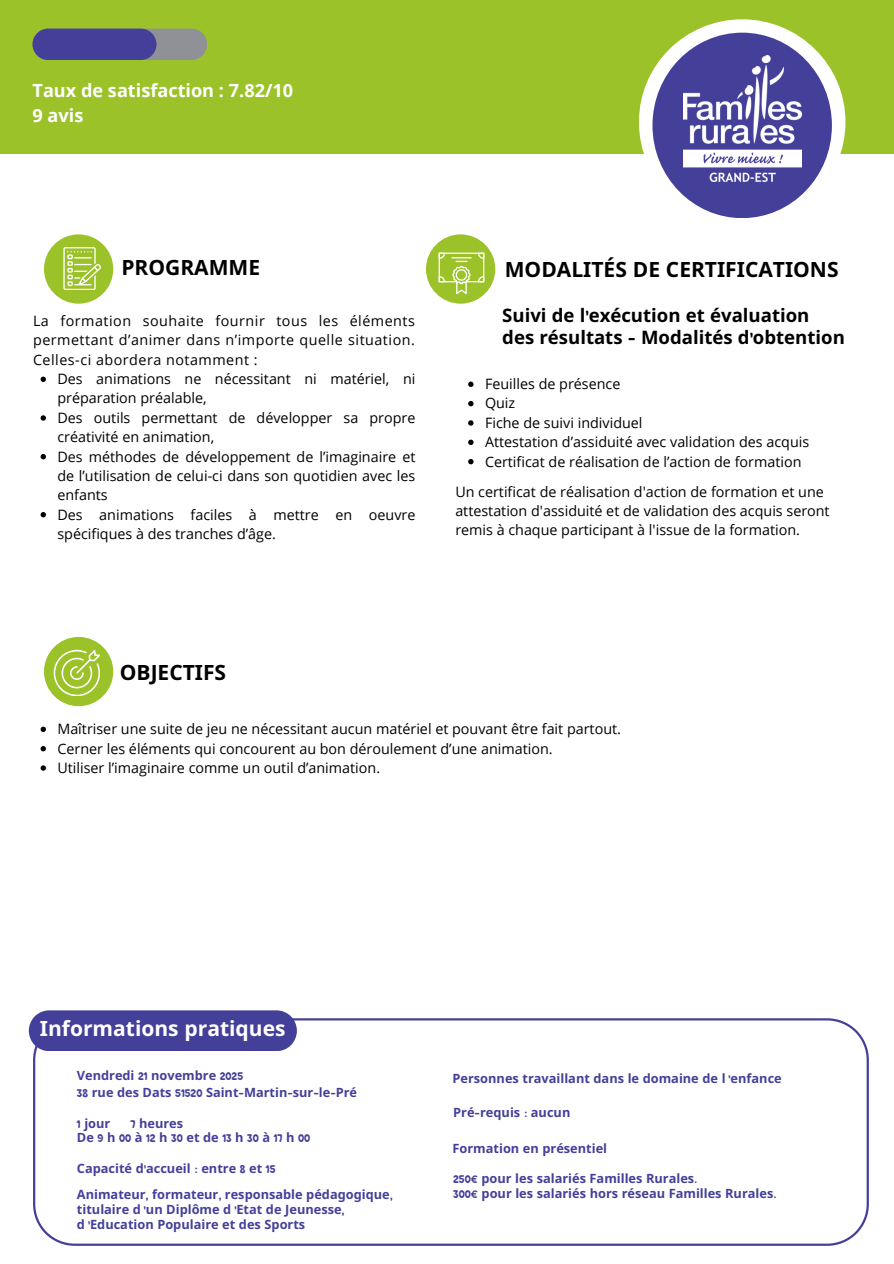
<style>
.page{position:relative;width:894px;height:1264px;background:#fff}
.page>*{position:absolute;margin:0;border:0;box-sizing:border-box;transform-origin:0 0}
.t1{font:700 21px "Noto Sans";color:#000}
.t2{font:700 21px "Noto Sans";color:#fff}
.t3{font:700 18.6px/22.5px "Noto Sans";color:#000}
.t4{font:700 18.15px/24.8px "Open Sans";color:#fff}
.t5{font:14.25px/19.4px "Open Sans";color:#000}
.t6{font:700 12.75px/14.9px "Noto Sans";color:#44409a}
.t7{font:700 12.75px "PLASTY";color:#44409a}
.s1{font-family:"PLASTY"}
.s2{font-family:"Noto Sans"}
</style>
<div class="page">
<div style="left:0;top:0;width:893px;height:153px;background:#9bc229"></div>
<div style="left:638px;top:19px;width:207px;height:206px;background:#fff;border-radius:50%"></div>
<div style="left:652px;top:33px;width:179px;height:185px;background:#44409a;border-radius:50%"></div>
<svg style="left:44px;top:234px;width:70px;height:70px"></svg>
<svg style="left:44px;top:636px;width:70px;height:71px"></svg>
<svg style="left:426px;top:234px;width:70px;height:70px"></svg>
<svg style="left:468px;top:381px;width:5px;height:6px"></svg>
<svg style="left:468px;top:401px;width:5px;height:5px"></svg>
<svg style="left:468px;top:420px;width:5px;height:5px"></svg>
<svg style="left:468px;top:439px;width:5px;height:6px"></svg>
<svg style="left:468px;top:459px;width:5px;height:5px"></svg>
<svg style="left:41px;top:376px;width:5px;height:6px"></svg>
<svg style="left:41px;top:415px;width:5px;height:5px"></svg>
<svg style="left:41px;top:454px;width:5px;height:5px"></svg>
<svg style="left:41px;top:512px;width:5px;height:5px"></svg>
<svg style="left:41px;top:726px;width:5px;height:6px"></svg>
<svg style="left:41px;top:746px;width:5px;height:5px"></svg>
<svg style="left:41px;top:765px;width:5px;height:5px"></svg>
<img style="left:683px;top:56px;width:118px;height:126px">
<div style="left:32px;top:29px;width:175px;height:31px;background:#909196;border-radius:16px"></div>
<div style="left:32px;top:29px;width:124px;height:31px;background:#44409a;border-radius:16px"></div>
<svg style="left:33px;top:1018px;width:835px;height:227px"></svg>
<div style="left:29px;top:1010px;width:268px;height:41px;background:#44409a"></div>
<svg style="left:106px;top:1120px;width:13px;height:20px"></svg>
<svg style="left:414px;top:1072px;width:27px;height:21px"></svg>
<svg style="left:418px;top:1112px;width:17px;height:17px"></svg>
<svg style="left:418px;top:1142px;width:17px;height:26px"></svg>
<svg style="left:418px;top:1179px;width:21px;height:21px"></svg>
<svg style="left:103px;top:1153px;width:19px;height:19px"></svg>
<svg style="left:101px;top:1182px;width:24px;height:17px"></svg>
<p class="t4" style="left:32px;top:77px;width:262px">Taux de satisfaction : 7.82/10<br>9 avis</p>
<p class="t1" style="left:121px;top:253px;width:140px">PROGRAMME</p>
<p class="t5" style="left:33px;top:311px;width:383px;text-align:justify">La formation souhaite fournir tous les éléments permettant d’animer dans n’importe quelle situation.<br>Celles-ci abordera notamment :</p>
<p class="t5" style="left:57px;top:369px;width:359px">Des animations ne nécessitant ni matériel, ni préparation préalable,</p>
<p class="t5" style="left:57px;top:407px;width:359px">Des outils permettant de développer sa propre créativité en animation,</p>
<h1 class="t5" style="left:57px;top:446px;width:359px;text-align:justify">Des méthodes de développement de l’imaginaire et de l’utilisation de celui-ci dans son quotidien avec les enfants</h1>
<h3 class="t5" style="left:57px;top:504px;width:359px">Des animations faciles à mettre en oeuvre spécifiques à des tranches d’âge.</h3>
<p class="t1" style="left:504px;top:254px;width:335px">MODALITÉS DE CERTIFICATIONS</p>
<p class="t3" style="left:502px;top:303px;width:344px">Suivi de l<span class="s1">'</span>exécution et évaluation des résultats <span class="s1">-</span> Modalités d<span class="s1">'</span>obtention</p>
<p class="t5" style="left:485px;top:374px;width:137px">Feuilles de présence</p>
<p class="t5" style="left:485px;top:393px;width:32px">Quiz</p>
<h1 class="t5" style="left:485px;top:412px;width:159px">Fiche de suivi individuel</h1>
<h4 class="t5" style="left:485px;top:432px;width:326px">Attestation d’assiduité avec validation des acquis</h4>
<p class="t5" style="left:485px;top:451px;width:318px">Certificat de réalisation de l’action de formation</p>
<p class="t5" style="left:455px;top:482px;width:376px">Un certificat de réalisation d'action de formation et une attestation d'assiduité et de validation des acquis seront remis à chaque participant à l'issue de la formation.</p>
<h3 class="t1" style="left:120px;top:657px;width:108px">OBJECTIFS</h3>
<p class="t5" style="left:57px;top:719px;width:565px">Maîtriser une suite de jeu ne nécessitant aucun matériel et pouvant être fait partout.</p>
<p class="t5" style="left:57px;top:738px;width:496px">Cerner les éléments qui concourent au bon déroulement d’une animation.</p>
<p class="t5" style="left:57px;top:757px;width:324px">Utiliser l’imaginaire comme un outil d’animation.</p>
<p class="t2" style="left:40px;top:1013px;width:247px">Informations pratiques</p>
<p class="t6" style="left:77px;top:1067px;width:168px">Vendredi <span class="s1">21</span> novembre <span class="s1">2025</span></p>
<p class="t6" style="left:77px;top:1084px;width:282px"><span class="s1">38</span> rue des Dats <span class="s1">51520</span> Saint<span class="s1">-</span>Martin<span class="s1">-</span>sur<span class="s1">-</span>le<span class="s1">-</span>Pré</p>
<h4 class="t6" style="left:77px;top:1115px;width:35px"><span class="s1">1</span> jour</h4>
<p class="t6" style="left:130px;top:1115px;width:54px"><span class="s1">7</span> heures</p>
<p class="t7" style="left:77px;top:1131px;width:235px"><span class="s2">De</span>9<span class="s2">h</span>00<span class="s2">à</span>12<span class="s2">h</span>30<span class="s2">etde</span>13<span class="s2">h</span>30<span class="s2">à</span>17<span class="s2">h</span>00</p>
<p class="t6" style="left:77px;top:1160px;width:200px">Capacité d<span class="s1">'</span>accueil <span class="s1">:</span> entre <span class="s1">8</span> et <span class="s1">15</span></p>
<p class="t6" style="left:77px;top:1186px;width:317px">Animateur<span class="s1">,</span> formateur<span class="s1">,</span> responsable pédagogique<span class="s1">, </span>titulaire d<span class="s1">’</span>un Diplôme d<span class="s1">’</span>Etat de Jeunesse<span class="s1">, </span>d<span class="s1">’</span>Education Populaire et des Sports</p>
<h1 class="t6" style="left:452px;top:1070px;width:330px">Personnes travaillant dans le domaine de l<span class="s1">’</span>enfance</h1>
<p class="t6" style="left:453px;top:1104px;width:119px">Pré<span class="s1">-</span>requis <span class="s1">:</span> aucun</p>
<p class="t6" style="left:452px;top:1140px;width:156px">Formation en présentiel</p>
<p class="t6" style="left:453px;top:1170px;width:245px"><span class="s1">250€</span> pour les salariés Familles Rurales<span class="s1">.</span></p>
<p class="t6" style="left:453px;top:1185px;width:324px"><span class="s1">300€</span> pour les salariés hors réseau Familles Rurales<span class="s1">.</span></p>
</div>
